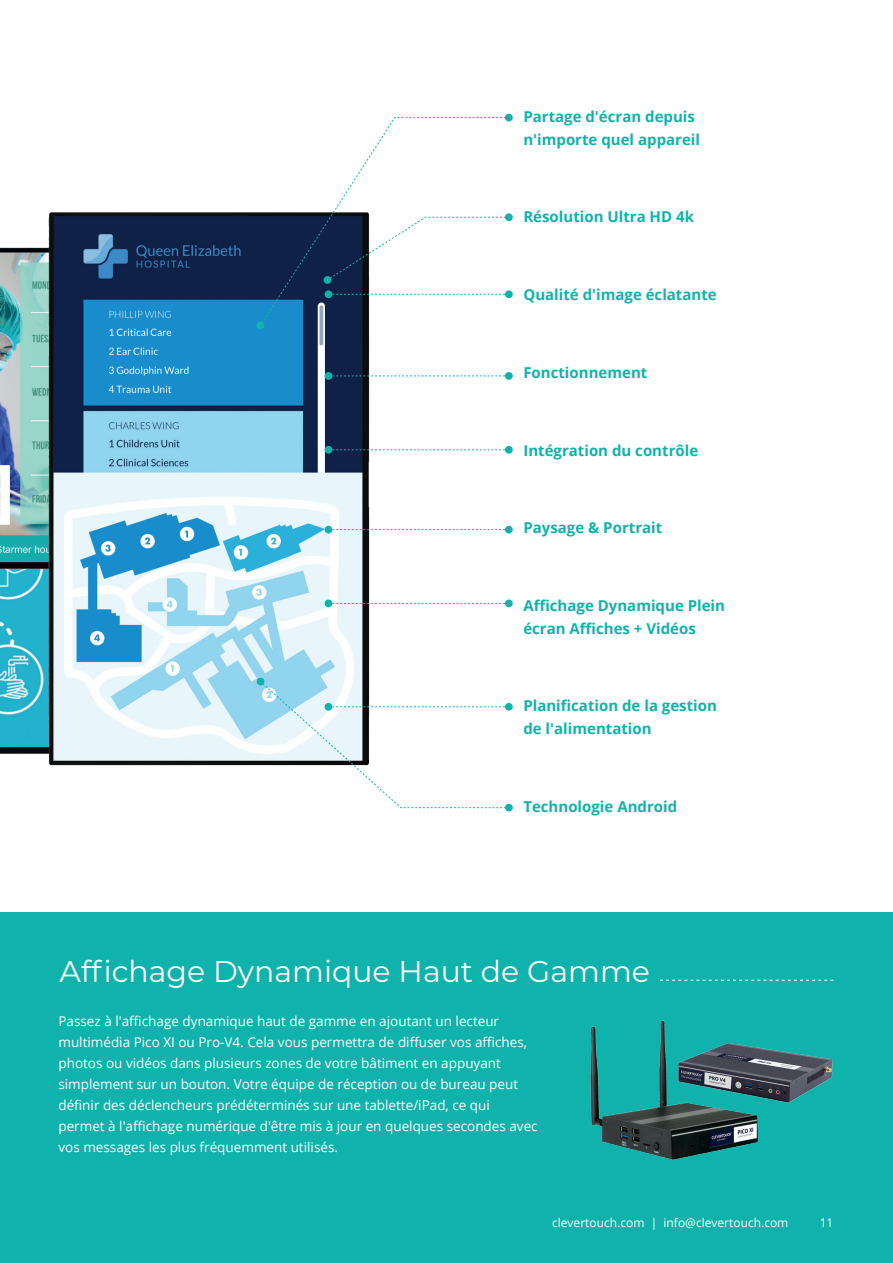
<style>
.page{position:relative;width:893px;height:1263px;background:#fff}
.page>*{position:absolute;margin:0;border:0;box-sizing:border-box;transform-origin:0 0}
.Title_White{font:30px "Montserrat";color:#fff}
.Key_Insights_Title{font:700 15px/22.5px "Open Sans";color:#10b3ab}
.Body_Copy_White{font:13.5px/21px "Open Sans";color:#fff}
.t1{font:12px "Open Sans";color:#fff}
</style>
<div class="page">
<img style="left:0;top:212px;width:426px;height:597px">
<div style="left:0;top:912px;width:893px;height:351px;background:#10b3ab"></div>
<svg style="left:660px;top:980px;width:173px;height:1px"></svg>
<img style="left:590px;top:1020px;width:169px;height:140px">
<img style="left:670px;top:1020px;width:163px;height:107px">
<div style="left:505px;top:290px;width:8px;height:8px;background:#10b3ab;border-radius:50%"></div>
<div style="left:505px;top:213px;width:8px;height:8px;background:#10b3ab;border-radius:50%"></div>
<svg style="left:260px;top:117px;width:249px;height:209px"></svg>
<div style="left:256px;top:322px;width:8px;height:7px;background:#10b3ab;border-radius:50%"></div>
<div style="left:505px;top:114px;width:8px;height:7px;background:#10b3ab;border-radius:50%"></div>
<svg style="left:332px;top:376px;width:173px;height:1px"></svg>
<div style="left:325px;top:372px;width:7px;height:8px;background:#10b3ab;border-radius:50%"></div>
<div style="left:505px;top:372px;width:8px;height:8px;background:#10b3ab;border-radius:50%"></div>
<div style="left:257px;top:678px;width:8px;height:7px;background:#10b3ab;border-radius:50%"></div>
<div style="left:505px;top:804px;width:8px;height:7px;background:#10b3ab;border-radius:50%"></div>
<svg style="left:260px;top:681px;width:249px;height:127px"></svg>
<div style="left:325px;top:703px;width:7px;height:8px;background:#10b3ab;border-radius:50%"></div>
<div style="left:505px;top:703px;width:8px;height:8px;background:#10b3ab;border-radius:50%"></div>
<svg style="left:332px;top:603px;width:173px;height:1px"></svg>
<div style="left:325px;top:599px;width:7px;height:8px;background:#10b3ab;border-radius:50%"></div>
<div style="left:505px;top:599px;width:8px;height:8px;background:#10b3ab;border-radius:50%"></div>
<svg style="left:332px;top:449px;width:173px;height:1px"></svg>
<div style="left:325px;top:446px;width:7px;height:8px;background:#10b3ab;border-radius:50%"></div>
<div style="left:505px;top:446px;width:8px;height:8px;background:#10b3ab;border-radius:50%"></div>
<svg style="left:332px;top:529px;width:173px;height:1px"></svg>
<div style="left:325px;top:526px;width:7px;height:7px;background:#10b3ab;border-radius:50%"></div>
<div style="left:505px;top:526px;width:8px;height:7px;background:#10b3ab;border-radius:50%"></div>
<p class="Key_Insights_Title" style="left:523px;top:105px;width:178px">Partage d'écran depuis n'importe quel appareil</p>
<p class="Key_Insights_Title" style="left:523px;top:205px;width:172px">Résolution Ultra HD 4k</p>
<p class="Key_Insights_Title" style="left:523px;top:283px;width:195px">Qualité d'image éclatante</p>
<p class="Key_Insights_Title" style="left:523px;top:361px;width:125px">Fonctionnement</p>
<p class="Key_Insights_Title" style="left:523px;top:438px;width:176px">Intégration du contrôle</p>
<p class="Key_Insights_Title" style="left:523px;top:516px;width:140px">Paysage &amp; Portrait</p>
<p class="Key_Insights_Title" style="left:523px;top:594px;width:203px">Affichage Dynamique Plein écran Affiches + Vidéos</p>
<p class="Key_Insights_Title" style="left:523px;top:694px;width:195px">Planification de la gestion de l'alimentation</p>
<p class="Key_Insights_Title" style="left:523px;top:794px;width:155px">Technologie Android</p>
<p class="Title_White" style="left:60px;top:951px;width:592px">Affichage Dynamique Haut de Gamme</p>
<p class="Body_Copy_White" style="left:58px;top:1010px;width:481px">Passez à l'affichage dynamique haut de gamme en ajoutant un lecteur multimédia Pico XI ou Pro-V4. Cela vous permettra de diffuser vos affiches, photos ou vidéos dans plusieurs zones de votre bâtiment en appuyant simplement sur un bouton. Votre équipe de réception ou de bureau peut définir des déclencheurs prédéterminés sur une tablette/iPad, ce qui permet à l'affichage numérique d'être mis à jour en quelques secondes avec vos messages les plus fréquemment utilisés.</p>
<p class="t1" style="left:552px;top:1214px;width:238px">clevertouch.com | info@clevertouch.com</p>
<p class="t1" style="left:820px;top:1214px;width:15px">11</p>
</div>
